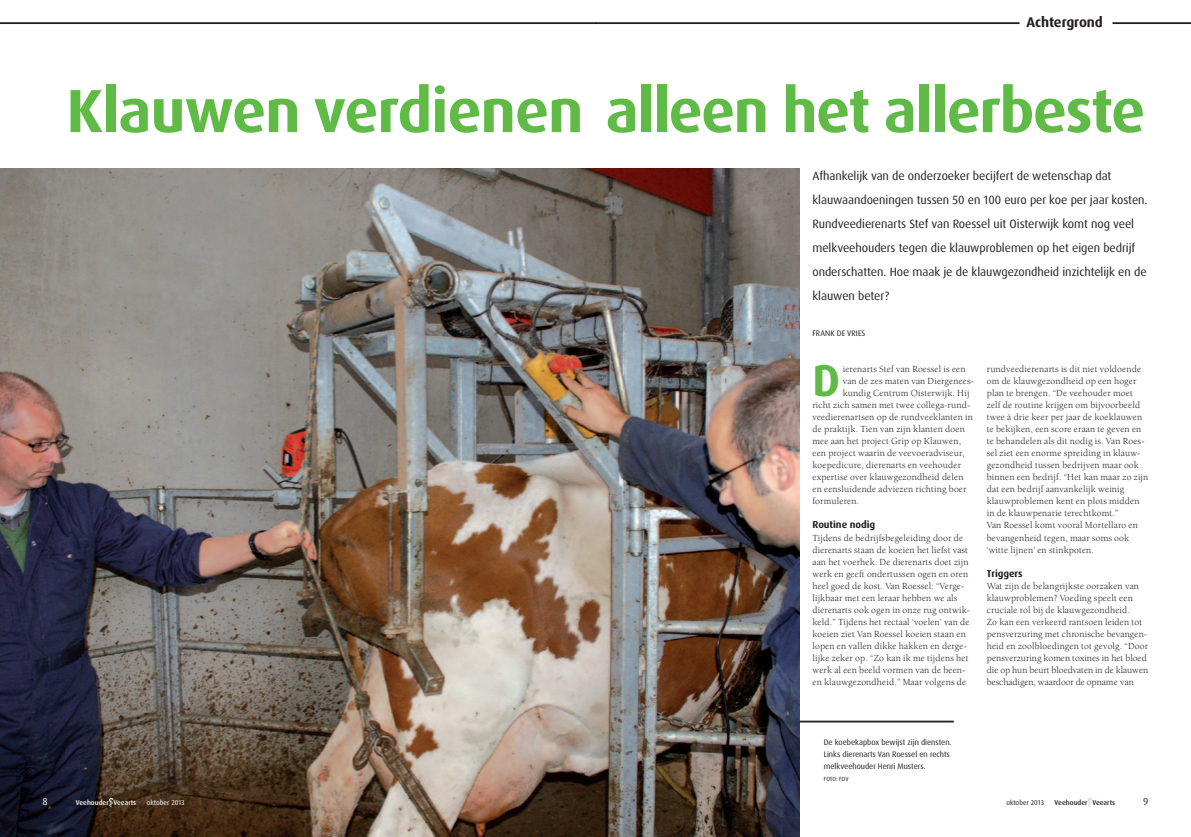
<style>
.page{position:relative;width:1191px;height:837px;background:#fff}
.page>*{position:absolute;margin:0;border:0;box-sizing:border-box;transform-origin:0 0}
.t1{font:700 61px "Dax OT";letter-spacing:-.025em;color:#60bb46}
.t2{font:700 44.5px "Dax OT";color:#60bb46}
.t3{font:700 14px "Dax OT";letter-spacing:-.005em;color:#231f20}
.t4{font:12px/24px "Dax OT";letter-spacing:-.005em;color:#231f20}
.t5{font:700 10px "Dax OT";letter-spacing:-.005em;color:#231f20}
.t6{font:10px "Dax OT";color:#fff}
.t7{font:10px "Dax OT";color:#231f20}
.t8{font:9.6px/12px "Berkeley Std";letter-spacing:.015em;color:#231f20}
.t9{font:8px/12px "Dax OT";letter-spacing:-.005em;color:#231f20}
.t10{font:500 7px "Dax OT";letter-spacing:.005em;color:#fff}
.t11{font:500 7px "Dax OT";letter-spacing:.005em;color:#231f20}
.t12{font:7px "Dax OT";color:#fff}
.t13{font:7px "Dax OT";color:#231f20}
.t14{font:6px "Dax OT";color:#231f20}
</style>
<div class="page">
<img style="left:0;top:168px;width:799px;height:668px">
<hr style="left:0;top:22px;width:595px;height:2px;background:#231f20">
<svg style="left:109px;top:797px;width:4px;height:9px"></svg>
<hr style="left:595px;top:22px;width:424px;height:2px;background:#231f20">
<hr style="left:1112px;top:22px;width:79px;height:2px;background:#231f20">
<svg style="left:1088px;top:797px;width:4px;height:9px"></svg>
<hr style="left:799px;top:720px;width:155px;height:2px;background:#231f20">
<h3 class="t3" style="left:1026px;top:13px;width:78px">Achtergrond</h3>
<h1 class="t1" style="left:66px;top:72px;width:1080px">Klauwen verdienen alleen het allerbeste</h1>
<p class="t4" style="left:812px;top:164px;width:337px">Afhankelijk van de onderzoeker becijfert de wetenschap dat klauwaandoeningen tussen 50 en 100 euro per koe per jaar kosten.<br>Rundveedierenarts Stef van Roessel uit Oisterwijk komt nog veel melkveehouders tegen die klauwproblemen op het eigen bedrijf onderschatten. Hoe maak je de klauwgezondheid inzichtelijk en de klauwen beter?</p>
<p class="t9" style="left:812px;top:327px;width:54px">Frank de Vries</p>
<h2 class="t2" style="left:812px;top:352px;width:29px">D</h2>
<p class="t8" style="left:842px;top:363px;width:124px">ierenarts Stef van Roessel is een</p>
<p class="t8" style="left:842px;top:375px;width:133px">van de zes maten van Diergenees-</p>
<p class="t8" style="left:842px;top:387px;width:128px">kundig Centrum Oisterwijk. Hij</p>
<p class="t8" style="left:812px;top:399px;width:159px">richt zich samen met twee collega-rund-</p>
<p class="t8" style="left:812px;top:411px;width:162px">veedierenartsen op de rundveeklanten in</p>
<p class="t8" style="left:812px;top:423px;width:154px">de praktijk. Tien van zijn klanten doen</p>
<p class="t8" style="left:812px;top:435px;width:150px">mee aan het project Grip op Klauwen,</p>
<p class="t8" style="left:812px;top:447px;width:154px">een project waarin de veevoeradviseur,</p>
<p class="t8" style="left:812px;top:459px;width:150px">koepedicure, dierenarts en veehouder</p>
<p class="t8" style="left:812px;top:471px;width:153px">expertise over klauwgezondheid delen</p>
<p class="t8" style="left:812px;top:483px;width:156px">en eensluidende adviezen richting boer</p>
<p class="t8" style="left:812px;top:495px;width:48px">formuleren.</p>
<p class="t5" style="left:812px;top:518px;width:64px">Routine nodig</p>
<p class="t8" style="left:812px;top:531px;width:159px">Tijdens de bedrijfsbegeleiding door de dierenarts staan de koeien het liefst vast aan het voerhek. De dierenarts doet zijn werk en geeft ondertussen ogen en oren heel goed de kost. Van Roessel: “Verge&shy;lijkbaar met een leraar hebben we als dierenarts ook ogen in onze rug ontwik&shy;keld.” Tijdens het rectaal ‘voelen’ van de koeien ziet Van Roessel koeien staan en lopen en vallen dikke hakken en derge&shy;lijke zeker op. “Zo kan ik me tijdens het werk al een beeld vormen van de been&shy;en klauwgezondheid.” Maar volgens de</p>
<p class="t8" style="left:986px;top:363px;width:163px">rundveedierenarts is dit niet voldoende om de klauwgezondheid op een hoger plan te brengen. “De veehouder moet zelf de routine krijgen om bijvoorbeeld twee à drie keer per jaar de koeklauwen te bekijken, een score eraan te geven en te behandelen als dit nodig is. Van Roes&shy;sel ziet een enorme spreiding in klauw&shy;gezondheid tussen bedrijven maar ook binnen een bedrijf. “Het kan maar zo zijn dat een bedrijf aanvankelijk weinig klauwproblemen kent en plots midden in de klauwpenarie terechtkomt.”<br>Van Roessel komt vooral Mortellaro en bevangenheid tegen, maar soms ook ‘witte lijnen’ en stinkpoten.</p>
<p class="t5" style="left:986px;top:566px;width:37px">Triggers</p>
<p class="t8" style="left:986px;top:579px;width:163px">Wat zijn de belangrijkste oorzaken van klauwproblemen? Voeding speelt een cruciale rol bij de klauwgezondheid.<br>Zo kan een verkeerd rantsoen leiden tot pensverzuring met chronische bevangen&shy;heid en zoolbloedingen tot gevolg. “Door pensverzuring komen toxines in het bloed die op hun beurt bloedvaten in de klauwen beschadigen, waardoor de opname van</p>
<p class="t9" style="left:823px;top:735px;width:129px">De koebekapbox bewijst zijn diensten.<br>Links dierenarts Van Roessel en rechts melkveehouder Henri Musters.</p>
<p class="t14" style="left:823px;top:774px;width:26px">Foto: FDV</p>
<p class="t6" style="left:43px;top:794px;width:7px">8</p>
<p class="t10" style="left:76px;top:797px;width:62px">Veehouder Veearts</p>
<p class="t12" style="left:147px;top:797px;width:39px">oktober 2013</p>
<p class="t13" style="left:1006px;top:797px;width:39px">oktober 2013</p>
<p class="t11" style="left:1054px;top:797px;width:62px">Veehouder Veearts</p>
<p class="t7" style="left:1143px;top:794px;width:7px">9</p>
</div>
